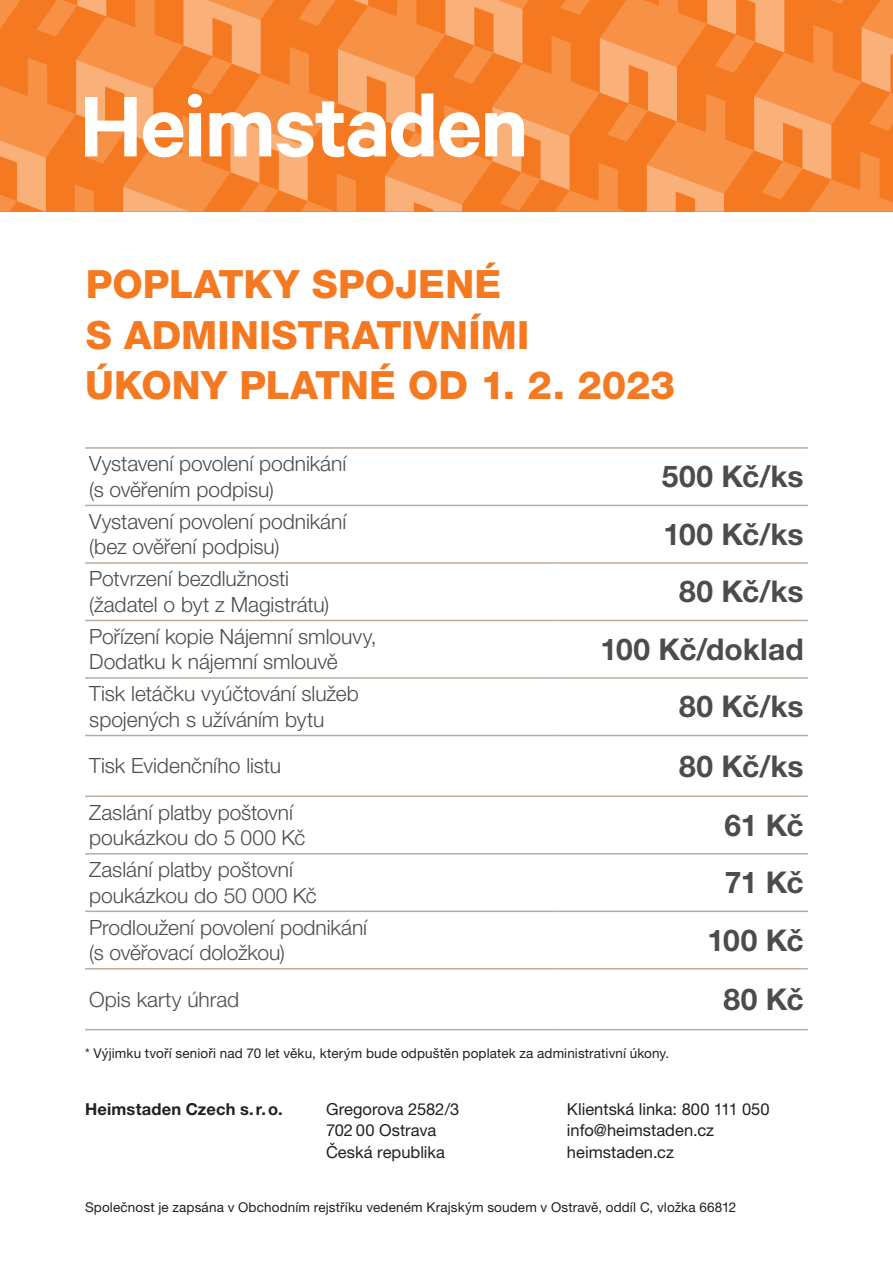
<style>
.page{position:relative;width:893px;height:1263px;background:#fff}
.page>*{position:absolute;margin:0;border:0;box-sizing:border-box;transform-origin:0 0}
.t1{font:800 39px/50.7px "Helvetica Neue LT Pro";color:#f47921}
.t2{font:700 30px "Helvetica Neue LT Pro";letter-spacing:-.01em;color:#4b4c4d}
.t3{font:300 21px/25.5px "Helvetica Neue LT Pro";letter-spacing:-.005em;color:#4b4c4d}
.t4{font:16.5px/21.8px "Helvetica Neue LT Pro";color:#231f20}
.t5{font:700 16.5px "Helvetica Neue LT Pro";letter-spacing:.01em;color:#231f20}
.t6{font:13.5px "Helvetica Neue LT Pro";letter-spacing:.01em;color:#231f20}
</style>
<div class="page">
<hr style="left:85px;top:447px;width:468px;height:2px;background:#bcaa9c">
<hr style="left:553px;top:447px;width:255px;height:2px;background:#bcaa9c">
<hr style="left:85px;top:505px;width:468px;height:1px;background:#bcaa9c">
<hr style="left:553px;top:505px;width:255px;height:1px;background:#bcaa9c">
<hr style="left:85px;top:562px;width:468px;height:2px;background:#bcaa9c">
<hr style="left:553px;top:562px;width:255px;height:2px;background:#bcaa9c">
<hr style="left:85px;top:620px;width:468px;height:1px;background:#bcaa9c">
<hr style="left:553px;top:620px;width:255px;height:1px;background:#bcaa9c">
<hr style="left:85px;top:677px;width:468px;height:2px;background:#bcaa9c">
<hr style="left:553px;top:677px;width:255px;height:2px;background:#bcaa9c">
<hr style="left:85px;top:735px;width:468px;height:1px;background:#bcaa9c">
<hr style="left:553px;top:735px;width:255px;height:1px;background:#bcaa9c">
<hr style="left:85px;top:795px;width:468px;height:2px;background:#bcaa9c">
<hr style="left:553px;top:795px;width:255px;height:2px;background:#bcaa9c">
<hr style="left:85px;top:853px;width:468px;height:1px;background:#bcaa9c">
<hr style="left:553px;top:853px;width:255px;height:1px;background:#bcaa9c">
<hr style="left:85px;top:910px;width:468px;height:2px;background:#bcaa9c">
<hr style="left:553px;top:910px;width:255px;height:2px;background:#bcaa9c">
<hr style="left:85px;top:968px;width:468px;height:1px;background:#bcaa9c">
<hr style="left:553px;top:968px;width:255px;height:1px;background:#bcaa9c">
<hr style="left:85px;top:1029px;width:468px;height:1px;background:#bcaa9c">
<hr style="left:553px;top:1029px;width:255px;height:1px;background:#bcaa9c">
<svg style="left:0;top:0;width:893px;height:212px;background:#f6964f"></svg>
<h1 class="t1" style="left:85px;top:259px;width:591px">POPLATKY SPOJENÉ<br>S ADMINISTRATIVNÍMI<br>ÚKONY PLATNÉ OD 1. 2. 2023</h1>
<p class="t3" style="left:89px;top:451px;width:258px">Vystavení povolení podnikání (s ověřením podpisu)</p>
<h2 class="t2" style="left:662px;top:458px;width:143px">500 Kč/ks</h2>
<p class="t3" style="left:89px;top:508px;width:258px">Vystavení povolení podnikání (bez ověření podpisu)</p>
<h2 class="t2" style="left:663px;top:516px;width:142px">100 Kč/ks</h2>
<p class="t3" style="left:89px;top:566px;width:241px">Potvrzení bezdlužnosti (žadatel o byt z Magistrátu)</p>
<h2 class="t2" style="left:679px;top:573px;width:126px">80 Kč/ks</h2>
<p class="t3" style="left:89px;top:623px;width:289px">Pořízení kopie Nájemní smlouvy,<br>Dodatku k nájemní smlouvě</p>
<h2 class="t2" style="left:600px;top:631px;width:205px">100 Kč/doklad</h2>
<p class="t3" style="left:89px;top:681px;width:271px">Tisk letáčku vyúčtování služeb spojených s užíváním bytu</p>
<h2 class="t2" style="left:679px;top:688px;width:126px">80 Kč/ks</h2>
<p class="t3" style="left:89px;top:753px;width:193px">Tisk Evidenčního listu</p>
<h2 class="t2" style="left:679px;top:747px;width:126px">80 Kč/ks</h2>
<p class="t3" style="left:89px;top:799px;width:218px">Zaslání platby poštovní poukázkou do 5 000 Kč</p>
<h2 class="t2" style="left:725px;top:806px;width:81px">61 Kč</h2>
<p class="t3" style="left:89px;top:857px;width:229px">Zaslání platby poštovní poukázkou do 50 000 Kč</p>
<h2 class="t2" style="left:725px;top:864px;width:80px">71 Kč</h2>
<p class="t3" style="left:89px;top:914px;width:279px">Prodloužení povolení podnikání (s ověřovací doložkou)</p>
<h2 class="t2" style="left:707px;top:921px;width:98px">100 Kč</h2>
<p class="t3" style="left:89px;top:986px;width:151px">Opis karty úhrad</p>
<h2 class="t2" style="left:723px;top:981px;width:82px">80 Kč</h2>
<p class="t6" style="left:85px;top:1045px;width:586px">* Výjimku tvoří senioři nad 70 let věku, kterým bude odpuštěn poplatek za administrativní úkony.</p>
<p class="t5" style="left:85px;top:1098px;width:199px">Heimstaden Czech s.r.o.</p>
<p class="t4" style="left:326px;top:1098px;width:135px">Gregorova 2582/3<br>702 00 Ostrava<br>Česká republika</p>
<p class="t4" style="left:567px;top:1098px;width:204px">Klientská linka: 800 111 050 info@heimstaden.cz heimstaden.cz</p>
<p class="t6" style="left:85px;top:1199px;width:653px">Společnost je zapsána v Obchodním rejstříku vedeném Krajským soudem v Ostravě, oddíl C, vložka 66812</p>
</div>
